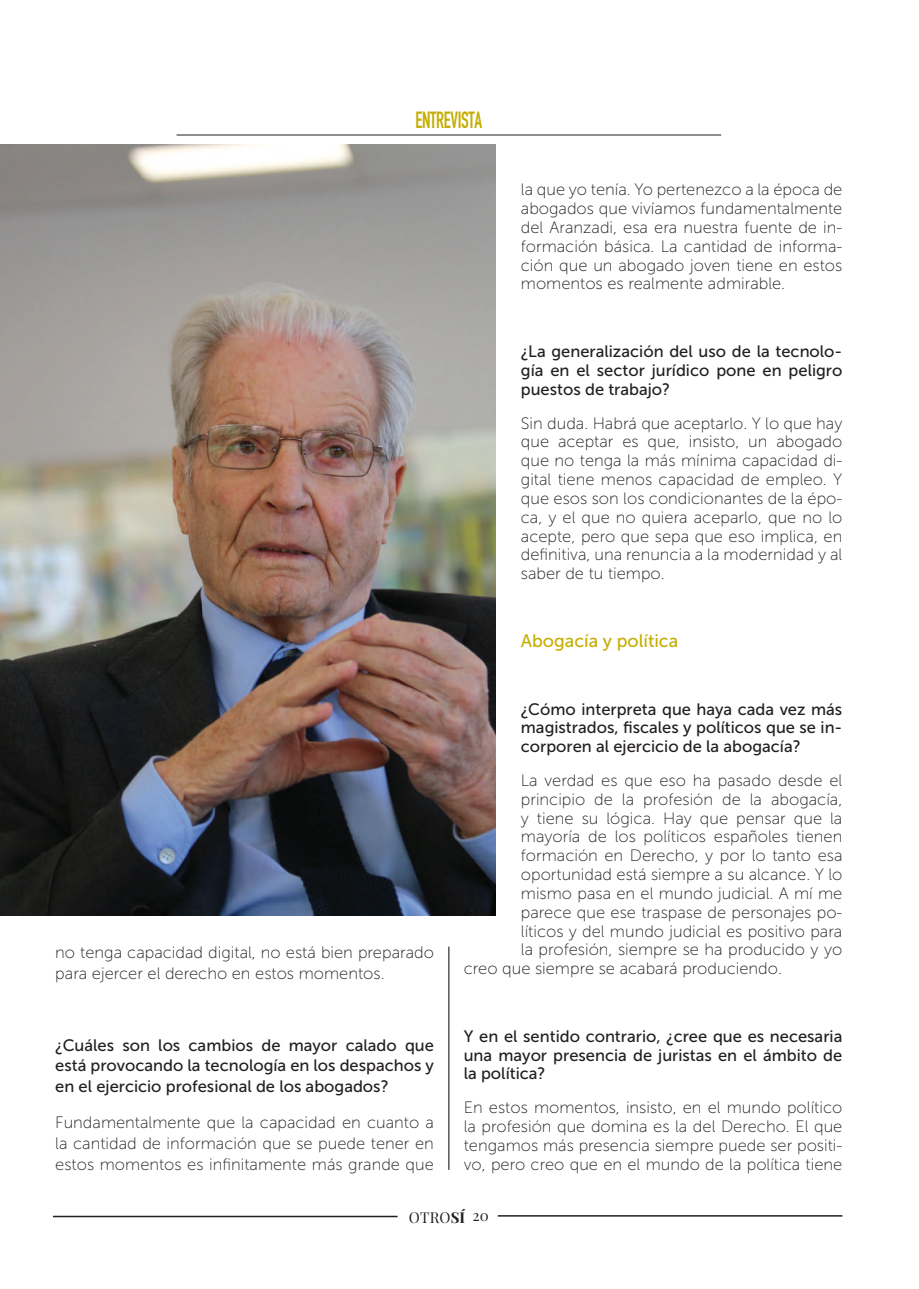
<style>
.page{position:relative;width:919px;height:1289px;background:#fff}
.page>*{position:absolute;margin:0;border:0;box-sizing:border-box;transform-origin:0 0}
.t1{font:23.1px "DIN Engschrift Std";letter-spacing:-.02em;color:#c5ae03;scale:.82 1}
.t2{font:18px "Museo Sans 500";color:#c5ae03}
.t3{font:16.5px/18.8px "Museo Sans 100";color:#231f20;text-align:justify}
.t4{font:16.5px/18.8px "Museo Sans 500";color:#231f20;text-align:justify}
.t5{font:15px "Playfair Display";letter-spacing:.01em;color:#231f20}
.s1{font-weight:700}
</style>
<div class="page">
<hr style="left:176px;top:135px;width:545px;height:1px;background:#231f20">
<hr style="left:497px;top:1215px;width:345px;height:1px;background:#231f20">
<img style="left:0;top:144px;width:495px;height:771px">
<hr style="left:448px;top:946px;width:1px;height:223px;background:#231f20">
<hr style="left:53px;top:1215px;width:344px;height:2px;background:#231f20">
<h1 class="t1" style="left:415px;top:107px;width:83px">ENTREVISTA</h1>
<p class="t3" style="left:521px;top:182px;width:323px">la que yo tenía. Yo pertenezco a la época de abogados que vivíamos fundamentalmente del Aranzadi, esa era nuestra fuente de in&shy;formación básica. La cantidad de informa&shy;ción que un abogado joven tiene en estos momentos es realmente admirable.</p>
<p class="t4" style="left:521px;top:343px;width:323px">¿La generalización del uso de la tecnolo&shy;gía en el sector jurídico pone en peligro puestos de trabajo?</p>
<p class="t3" style="left:521px;top:415px;width:323px">Sin duda. Habrá que aceptarlo. Y lo que hay que aceptar es que, insisto, un abogado que no tenga la más mínima capacidad di&shy;gital tiene menos capacidad de empleo. Y que esos son los condicionantes de la épo&shy;ca, y el que no quiera aceparlo, que no lo acepte, pero que sepa que eso implica, en definitiva, una renuncia a la modernidad y al saber de tu tiempo.</p>
<p class="t2" style="left:521px;top:634px;width:159px">Abogacía y política</p>
<p class="t3" style="left:55px;top:943px;width:380px;line-height:20.9px">no tenga capacidad digital, no está bien preparado para ejercer el derecho en estos momentos.</p>
<p class="t4" style="left:55px;top:1035px;width:380px;line-height:20.9px">¿Cuáles son los cambios de mayor calado que está provocando la tecnología en los despachos y en el ejercicio profesional de los abogados?</p>
<p class="t3" style="left:55px;top:1113px;width:380px;line-height:20.9px">Fundamentalmente que la capacidad en cuanto a la cantidad de información que se puede tener en estos momentos es infinitamente más grande que</p>
<p class="t4" style="left:521px;top:701px;width:323px">¿Cómo interpreta que haya cada vez más magistrados, fiscales y políticos que se in&shy;corporen al ejercicio de la abogacía?</p>
<p class="t3" style="left:521px;top:772px;width:323px">La verdad es que eso ha pasado desde el</p>
<p class="t3" style="left:521px;top:791px;width:323px">principio de la profesión de la abogacía,</p>
<p class="t3" style="left:521px;top:810px;width:323px">y tiene su lógica. Hay que pensar que la</p>
<p class="t3" style="left:521px;top:828px;width:323px">mayoría de los políticos españoles tienen</p>
<p class="t3" style="left:521px;top:847px;width:323px">formación en Derecho, y por lo tanto esa</p>
<p class="t3" style="left:521px;top:866px;width:323px">oportunidad está siempre a su alcance. Y lo</p>
<p class="t3" style="left:521px;top:885px;width:323px">mismo pasa en el mundo judicial. A mí me</p>
<p class="t3" style="left:521px;top:904px;width:323px">parece que ese traspase de personajes po-</p>
<p class="t3" style="left:521px;top:922px;width:323px">líticos y del mundo judicial es positivo para</p>
<p class="t3" style="left:521px;top:941px;width:323px">la profesión, siempre se ha producido y yo</p>
<p class="t3" style="left:463px;top:960px;width:319px">creo que siempre se acabará produciendo.</p>
<p class="t4" style="left:463px;top:1028px;width:380px">Y en el sentido contrario, ¿cree que es necesaria una mayor presencia de juristas en el ámbito de la política?</p>
<p class="t3" style="left:463px;top:1099px;width:380px">En estos momentos, insisto, en el mundo político la profesión que domina es la del Derecho. El que tengamos más presencia siempre puede ser positi&shy;vo, pero creo que en el mundo de la política tiene</p>
<p class="t5" style="left:409px;top:1210px;width:82px">OTRO<span class="s1">SÍ</span> 20</p>
</div>
